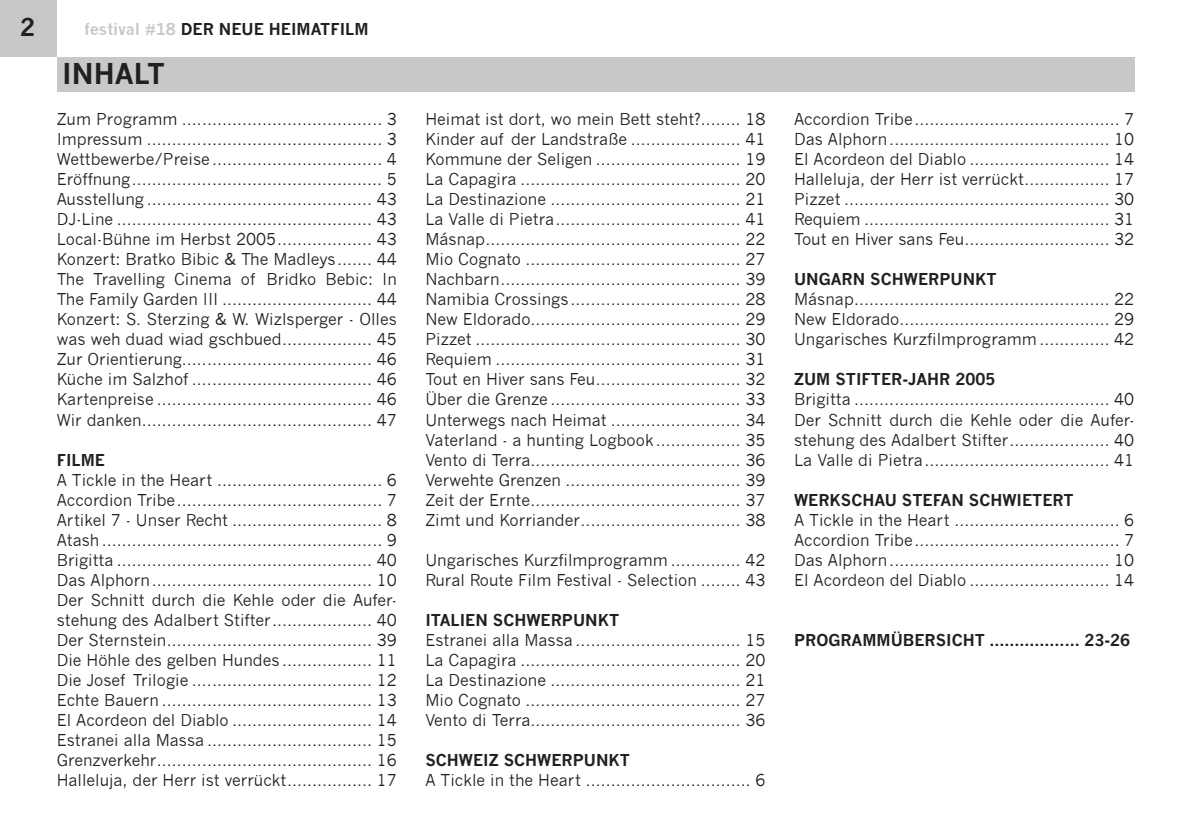
<style>
.page{position:relative;width:1191px;height:840px;background:#fff}
.page>*{position:absolute;margin:0;border:0;box-sizing:border-box;transform-origin:0 0}
.t1{font:700 28px "News Gothic";color:#231f20}
.t2{font:16px/20px "News Gothic";color:#231f20;text-align:justify}
.t3{font:700 16px "News Gothic";color:#231f20}
.s1{color:#c7c8ca}
</style>
<div class="page">
<div style="left:0;top:0;width:57px;height:57px;background:#c7c8ca"></div>
<div style="left:57px;top:57px;width:1077px;height:34px;background:#c7c8ca"></div>
<p class="t3" style="left:85px;top:19px;width:285px"><span class="s1">FESTIVAL #18</span> DER NEUE HEIMATFILM</p>
<h1 class="t1" style="left:62px;top:56px;width:104px">INHALT</h1>
<p class="t2" style="left:57px;top:109px;width:342px">Zum Programm ........................................ 3<br>Impressum ............................................... 3<br>Wettbewerbe/Preise.................................. 4<br>Eröffnung.................................................. 5<br>Ausstellung ............................................. 43<br>DJ-Line ................................................... 43<br>Local-Bühne im Herbst 2005................... 43<br>Konzert: Bratko Bibic &amp; The Madleys....... 44<br>The Travelling Cinema of Bridko Bebic: In The Family Garden III .............................. 44<br>Konzert: S. Sterzing &amp; W. Wizlsperger - Olles was weh duad wiad gschbued.................. 45<br>Zur Orientierung...................................... 46<br>Küche im Salzhof .................................... 46<br>Kartenpreise ........................................... 46<br>Wir danken.............................................. 47</p>
<p class="t3" style="left:57px;top:449px;width:50px">FILME</p>
<p class="t2" style="left:57px;top:469px;width:342px">A Tickle in the Heart ................................. 6<br>Accordion Tribe......................................... 7<br>Artikel 7 - Unser Recht .............................. 8<br>Atash ........................................................ 9<br>Brigitta ................................................... 40<br>Das Alphorn............................................ 10<br>Der Schnitt durch die Kehle oder die Aufer&shy;stehung des Adalbert Stifter.................... 40<br>Der Sternstein......................................... 39<br>Die Höhle des gelben Hundes .................. 11<br>Die Josef Trilogie .................................... 12<br>Echte Bauern .......................................... 13<br>El Acordeon del Diablo ............................ 14<br>Estranei alla Massa ................................. 15<br>Grenzverkehr........................................... 16<br>Halleluja, der Herr ist verrückt................. 17</p>
<p class="t2" style="left:425px;top:109px;width:341px">Heimat ist dort, wo mein Bett steht?........ 18<br>Kinder auf der Landstraße ...................... 41<br>Kommune der Seligen ............................. 19<br>La Capagira ............................................ 20<br>La Destinazione ...................................... 21<br>La Valle di Pietra..................................... 41<br>Másnap................................................... 22<br>Mio Cognato ........................................... 27<br>Nachbarn................................................ 39<br>Namibia Crossings .................................. 28<br>New Eldorado.......................................... 29<br>Pizzet ..................................................... 30<br>Requiem ................................................. 31<br>Tout en Hiver sans Feu............................. 32<br>Über die Grenze ...................................... 33<br>Unterwegs nach Heimat .......................... 34<br>Vaterland - a hunting Logbook................. 35<br>Vento di Terra.......................................... 36<br>Verwehte Grenzen ................................... 39<br>Zeit der Ernte.......................................... 37<br>Zimt und Korriander................................ 38</p>
<p class="t2" style="left:425px;top:549px;width:341px">Ungarisches Kurzfilmprogramm .............. 42<br>Rural Route Film Festival - Selection ........ 43</p>
<p class="t3" style="left:425px;top:609px;width:195px">ITALIEN SCHWERPUNKT</p>
<p class="t2" style="left:425px;top:629px;width:341px">Estranei alla Massa ................................. 15<br>La Capagira ............................................ 20<br>La Destinazione ...................................... 21<br>Mio Cognato ........................................... 27<br>Vento di Terra.......................................... 36</p>
<p class="t3" style="left:425px;top:749px;width:206px">SCHWEIZ SCHWERPUNKT</p>
<p class="t2" style="left:425px;top:769px;width:341px">A Tickle in the Heart ................................. 6</p>
<p class="t2" style="left:794px;top:109px;width:342px">Accordion Tribe......................................... 7<br>Das Alphorn............................................ 10<br>El Acordeon del Diablo ............................ 14<br>Halleluja, der Herr ist verrückt................. 17<br>Pizzet ..................................................... 30<br>Requiem ................................................. 31<br>Tout en Hiver sans Feu............................. 32</p>
<p class="t3" style="left:794px;top:269px;width:204px">UNGARN SCHWERPUNKT</p>
<p class="t2" style="left:794px;top:289px;width:342px">Másnap................................................... 22<br>New Eldorado.......................................... 29<br>Ungarisches Kurzfilmprogramm .............. 42</p>
<p class="t3" style="left:794px;top:369px;width:203px">ZUM STIFTER-JAHR 2005</p>
<p class="t2" style="left:794px;top:389px;width:342px">Brigitta ................................................... 40<br>Der Schnitt durch die Kehle oder die Aufer&shy;stehung des Adalbert Stifter.................... 40<br>La Valle di Pietra..................................... 41</p>
<p class="t3" style="left:794px;top:489px;width:281px">WERKSCHAU STEFAN SCHWIETERT</p>
<p class="t2" style="left:794px;top:509px;width:342px">A Tickle in the Heart ................................. 6<br>Accordion Tribe......................................... 7<br>Das Alphorn............................................ 10<br>El Acordeon del Diablo ............................ 14</p>
<p class="t3" style="left:794px;top:629px;width:337px">PROGRAMMÜBERSICHT .................. 23-26</p>
</div>
